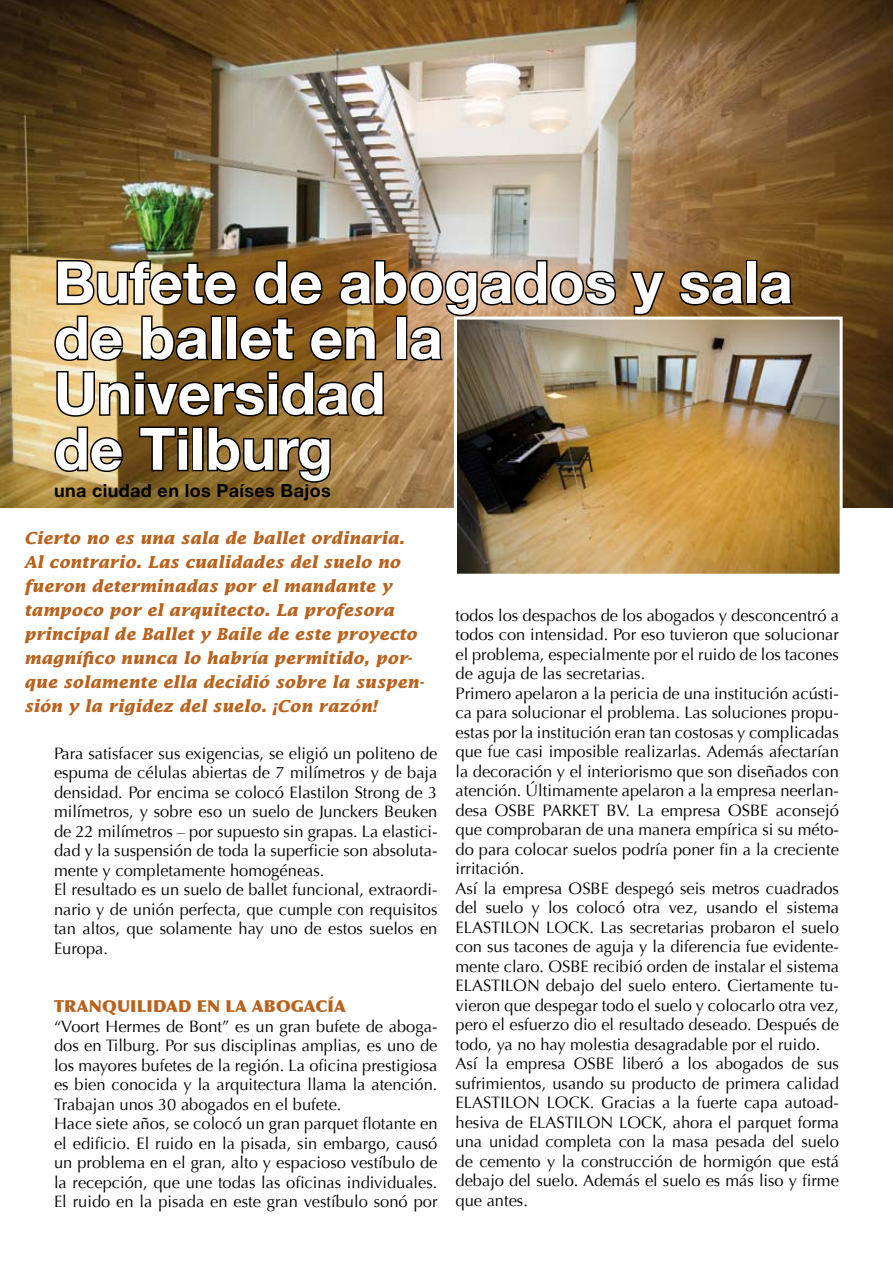
<style>
.page{position:relative;width:893px;height:1263px;background:#fff}
.page>*{position:absolute;margin:0;border:0;box-sizing:border-box;transform-origin:0 0}
.t1{font:700 58.5px/55.5px "Helvetica Neue";color:#fff}
.t2{font:700 18px "Helvetica Neue";letter-spacing:.02em;color:#000}
.t3{font:16.5px/19.5px "Optima";color:#000}
.t4{font:italic 700 16.5px/24px "Lucida Std";letter-spacing:.01em;color:#ba611c}
.t5{font:900 16.5px "Optima";letter-spacing:.01em;color:#ba611c}
</style>
<div class="page">
<img style="left:0;top:0;width:893px;height:508px">
<img style="left:458px;top:321px;width:381px;height:252px">
<div style="left:454px;top:317px;width:389px;height:260px;border:3px solid #fff"></div>
<svg style="left:55px;top:258px;width:184px;height:50px;background:#7c653c"></svg>
<svg style="left:252px;top:258px;width:73px;height:50px;background:#5b3b11"></svg>
<img style="left:337px;top:258px;width:281px;height:60px">
<svg style="left:628px;top:270px;width:40px;height:47px;background:#815a2d"></svg>
<svg style="left:677px;top:269px;width:70px;height:38px;background:#543916"></svg>
<div style="left:746px;top:260px;width:11px;height:45px;border:3px solid #000"></div>
<svg style="left:757px;top:269px;width:39px;height:38px"></svg>
<svg style="left:52px;top:314px;width:73px;height:49px;background:#a28e67"></svg>
<svg style="left:140px;top:314px;width:72px;height:49px;background:#67502c"></svg>
<div style="left:211px;top:315px;width:11px;height:45px;border:3px solid #000"></div>
<div style="left:226px;top:315px;width:11px;height:45px;border:3px solid #000"></div>
<svg style="left:237px;top:316px;width:58px;height:47px;background:#533610"></svg>
<svg style="left:308px;top:324px;width:70px;height:39px;background:#60461e"></svg>
<div style="left:396px;top:315px;width:11px;height:45px;border:3px solid #000"></div>
<svg style="left:407px;top:324px;width:39px;height:39px;background:#7a5e44"></svg>
<svg style="left:55px;top:369px;width:330px;height:50px;background:#685028"></svg>
<svg style="left:52px;top:425px;width:73px;height:49px;background:#98865e"></svg>
<svg style="left:137px;top:425px;width:53px;height:48px;background:#4c3511"></svg>
<div style="left:192px;top:426px;width:12px;height:45px;border:3px solid #000"></div>
<svg style="left:206px;top:425px;width:126px;height:60px;background:#6d5326"></svg>
<h1 class="t1" style="left:54px;top:253px;width:740px">Bufete de abogados y sala de ballet en la<br>Universidad<br>de Tilburg</h1>
<p class="t2" style="left:54px;top:479px;width:278px">una ciudad en los Países Bajos</p>
<p class="t4" style="left:24px;top:525px;width:402px">Cierto no es una sala de ballet ordinaria.<br>Al contrario. Las cualidades del suelo no fueron determinadas por el mandante y tampoco por el arquitecto. La profesora principal de Ballet y Baile de este proyecto magnífico nunca lo habría permitido, por&shy;que solamente ella decidió sobre la suspen&shy;sión y la rigidez del suelo. ¡Con razón!</p>
<p class="t3" style="left:54px;top:743px;width:385px">Para satisfacer sus exigencias, se eligió un politeno de espuma de células abiertas de 7 milímetros y de baja densidad. Por encima se colocó Elastilon Strong de 3 milímetros, y sobre eso un suelo de Junckers Beuken de 22 milímetros – por supuesto sin grapas. La elastici&shy;dad y la suspensión de toda la superficie son absoluta&shy;mente y completamente homogéneas.<br>El resultado es un suelo de ballet funcional, extraordi&shy;nario y de unión perfecta, que cumple con requisitos tan altos, que solamente hay uno de estos suelos en Europa.</p>
<p class="t5" style="left:54px;top:996px;width:294px">TRANQUILIDAD EN LA ABOGACÍA</p>
<p class="t3" style="left:54px;top:1016px;width:385px">“Voort Hermes de Bont” es un gran bufete de aboga&shy;dos en Tilburg. Por sus disciplinas amplias, es uno de los mayores bufetes de la región. La oficina prestigiosa es bien conocida y la arquitectura llama la atención.<br>Trabajan unos 30 abogados en el bufete.<br>Hace siete años, se colocó un gran parquet flotante en el edificio. El ruido en la pisada, sin embargo, causó un problema en el gran, alto y espacioso vestíbulo de la recepción, que une todas las oficinas individuales.<br>El ruido en la pisada en este gran vestíbulo sonó por</p>
<p class="t3" style="left:455px;top:606px;width:385px">todos los despachos de los abogados y desconcentró a todos con intensidad. Por eso tuvieron que solucionar el problema, especialmente por el ruido de los tacones de aguja de las secretarias.<br>Primero apelaron a la pericia de una institución acústi&shy;ca para solucionar el problema. Las soluciones propu&shy;estas por la institución eran tan costosas y complicadas que fue casi imposible realizarlas. Además afectarían la decoración y el interiorismo que son diseñados con atención. Últimamente apelaron a la empresa neerlan&shy;desa OSBE PARKET BV. La empresa OSBE aconsejó que comprobaran de una manera empírica si su méto&shy;do para colocar suelos podría poner fin a la creciente irritación.<br>Así la empresa OSBE despegó seis metros cuadrados del suelo y los colocó otra vez, usando el sistema ELASTILON LOCK. Las secretarias probaron el suelo con sus tacones de aguja y la diferencia fue evidente&shy;mente claro. OSBE recibió orden de instalar el sistema ELASTILON debajo del suelo entero. Ciertamente tu&shy;vieron que despegar todo el suelo y colocarlo otra vez, pero el esfuerzo dio el resultado deseado. Después de todo, ya no hay molestia desagradable por el ruido.<br>Así la empresa OSBE liberó a los abogados de sus sufrimientos, usando su producto de primera calidad ELASTILON LOCK. Gracias a la fuerte capa autoad&shy;hesiva de ELASTILON LOCK, ahora el parquet forma una unidad completa con la masa pesada del suelo de cemento y la construcción de hormigón que está debajo del suelo. Además el suelo es más liso y firme que antes.</p>
</div>
